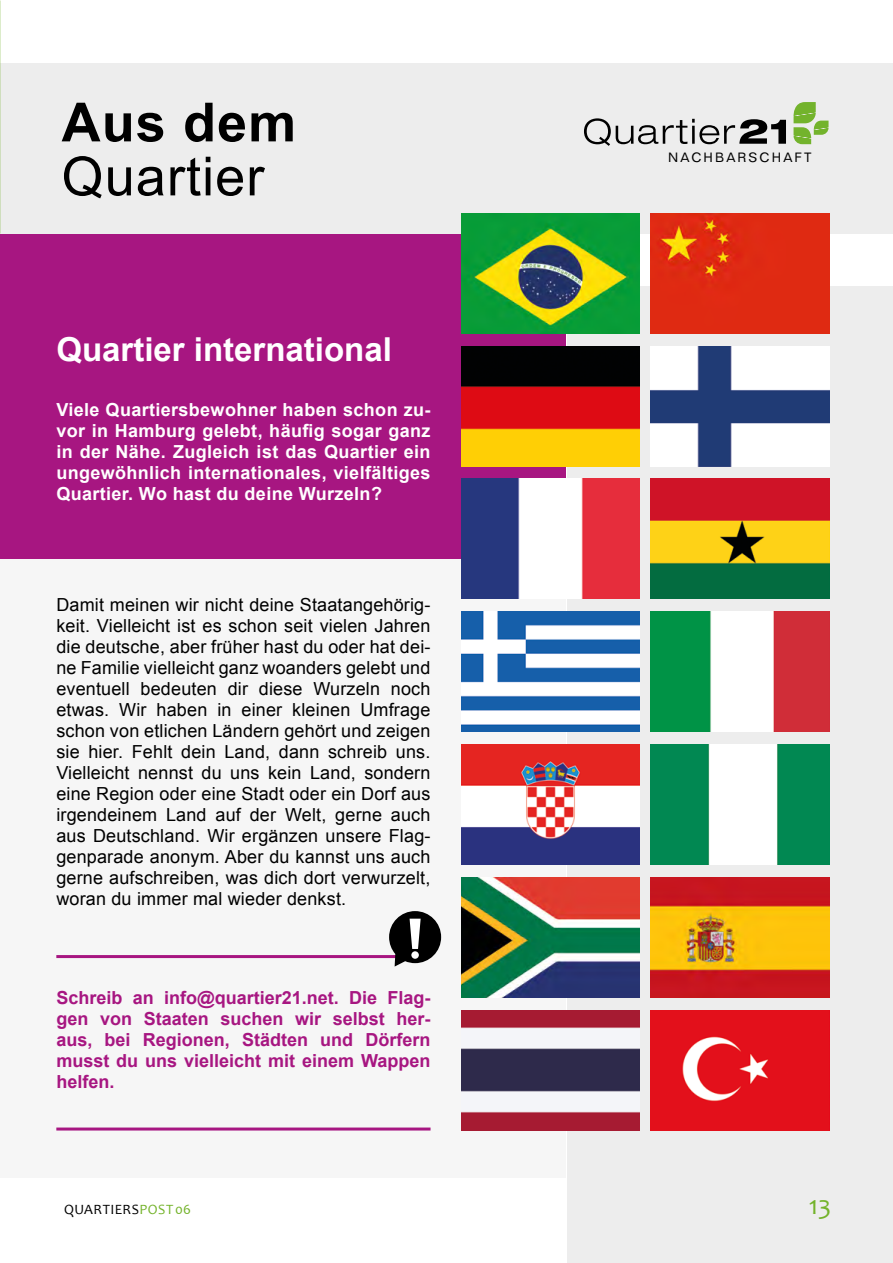
<style>
.page{position:relative;width:893px;height:1263px;background:#fff}
.page>*{position:absolute;margin:0;border:0;box-sizing:border-box;transform-origin:0 0}
.t1{font:54px "Arial";letter-spacing:.02em;color:#000}
.t2{font:700 54px "Arial";letter-spacing:.02em;color:#000}
.t3{font:700 33px "Arial";color:#fff}
.t4{font:27px "Candara";color:#74b32b}
.t5{font:18px/21px "Arial";letter-spacing:.01em;color:#000;text-align:justify}
.t6{font:700 18px/21px "Arial";letter-spacing:.02em;color:#fff;text-align:justify}
.t7{font:700 18px/21px "Arial";color:#a71681;text-align:justify}
.t8{font:14.25px "Candara";letter-spacing:.03em;color:#000}
.t9{font:13.2px "Folio BT";letter-spacing:.16em;color:#000}
.s1{color:#74b32b}
</style>
<div class="page">
<div style="left:0;top:559px;width:566px;height:619px;background:#f6f6f6"></div>
<div style="left:0;top:232px;width:566px;height:327px;background:#a71681"></div>
<div style="left:0;top:64px;width:893px;height:170px;background:#ededed"></div>
<div style="left:567px;top:287px;width:326px;height:976px;background:#ededed"></div>
<img style="left:651px;top:346px;width:178px;height:120px">
<img style="left:651px;top:479px;width:178px;height:120px">
<img style="left:651px;top:612px;width:178px;height:120px">
<img style="left:651px;top:744px;width:178px;height:120px">
<img style="left:651px;top:877px;width:178px;height:120px">
<img style="left:651px;top:1010px;width:178px;height:120px">
<img style="left:461px;top:346px;width:179px;height:120px">
<img style="left:461px;top:479px;width:179px;height:120px">
<img style="left:461px;top:612px;width:179px;height:120px">
<img style="left:461px;top:744px;width:179px;height:120px">
<img style="left:461px;top:877px;width:179px;height:120px">
<img style="left:461px;top:1010px;width:179px;height:120px">
<hr style="left:56px;top:955px;width:375px;height:3px;background:#a71681">
<hr style="left:56px;top:1127px;width:375px;height:3px;background:#a71681">
<svg style="left:389px;top:911px;width:52px;height:55px"></svg>
<div style="left:411px;top:951px;width:8px;height:8px;background:#fff;border-radius:50%"></div>
<svg style="left:793px;top:102px;width:35px;height:42px"></svg>
<svg style="left:584px;top:118px;width:202px;height:28px"></svg>
<div style="left:651px;top:213px;width:178px;height:120px;background:#df2a12"></div>
<img style="left:461px;top:213px;width:179px;height:120px">
<p class="t2" style="left:62px;top:87px;width:236px">Aus dem</p>
<p class="t1" style="left:62px;top:141px;width:204px">Quartier</p>
<p class="t9" style="left:668px;top:149px;width:145px">NACHBARSCHAFT</p>
<p class="t3" style="left:56px;top:328px;width:337px">Quartier international</p>
<p class="t6" style="left:56px;top:399px;width:376px">Viele Quartiersbewohner haben schon zu&shy;vor in Hamburg gelebt, häufig sogar ganz in der Nähe. Zugleich ist das Quartier ein ungewöhnlich internationales, vielfältiges Quartier. Wo hast du deine Wurzeln?</p>
<p class="t5" style="left:56px;top:594px;width:376px">Damit meinen wir nicht deine Staatangehörig&shy;keit. Vielleicht ist es schon seit vielen Jahren die deutsche, aber früher hast du oder hat dei&shy;ne Familie vielleicht ganz woanders gelebt und eventuell bedeuten dir diese Wurzeln noch etwas. Wir haben in einer kleinen Umfrage schon von etlichen Ländern gehört und zeigen sie hier. Fehlt dein Land, dann schreib uns.<br>Vielleicht nennst du uns kein Land, sondern eine Region oder eine Stadt oder ein Dorf aus irgendeinem Land auf der Welt, gerne auch aus Deutschland. Wir ergänzen unsere Flag&shy;genparade anonym. Aber du kannst uns auch gerne aufschreiben, was dich dort verwurzelt, woran du immer mal wieder denkst.</p>
<p class="t7" style="left:56px;top:987px;width:376px">Schreib an info@quartier21.net. Die Flag&shy;gen von Staaten suchen wir selbst her&shy;aus, bei Regionen, Städten und Dörfern musst du uns vielleicht mit einem Wappen helfen.</p>
<p class="t8" style="left:64px;top:1200px;width:128px">QUARTIERS<span class="s1">POST 06</span></p>
<h3 class="t4" style="left:809px;top:1188px;width:24px">13</h3>
</div>
